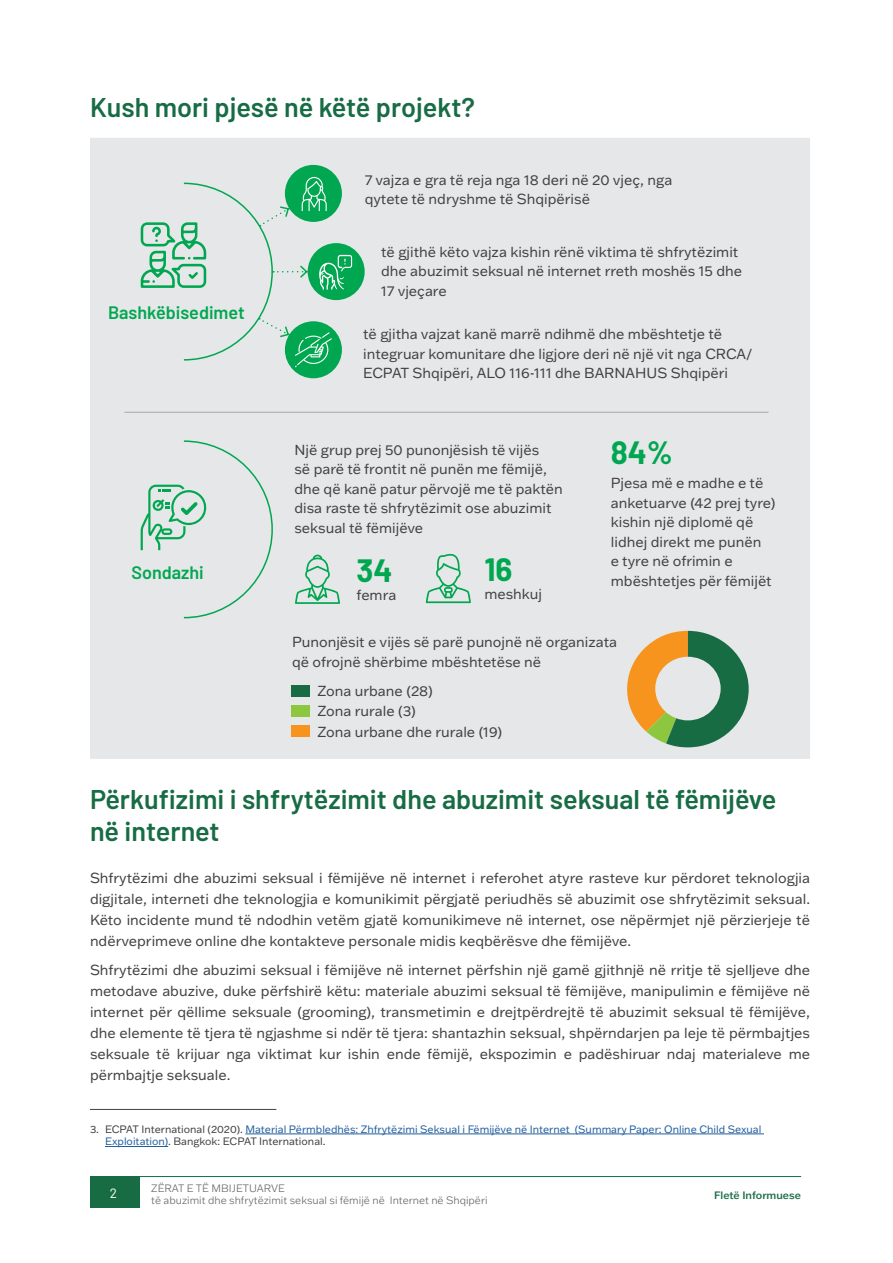
<style>
.page{position:relative;width:893px;height:1263px;background:#fff}
.page>*{position:absolute;margin:0;border:0;box-sizing:border-box;transform-origin:0 0}
.t1{font:700 31.5px "Barlow";color:#00a750}
.t2{font:600 27px/32.4px "Barlow";color:#176c44}
.t3{font:600 18px "Barlow";color:#00a750}
.t4{font:14.25px/19.5px "Franklin Gothic ATF";color:#414042}
.t5{font:13.5px "Barlow";color:#fff}
.t6{font:10.5px/12.6px "Franklin Gothic ATF";color:#215e9e}
.t7{font:300 10.5px/12.6px "Franklin Gothic ATF";color:#636466}
.t8{font:500 10.5px "Franklin Gothic ATF";color:#176c44}
.s1{color:#414042}
</style>
<div class="page">
<div style="left:90px;top:1176px;width:50px;height:31px;background:#176c44"></div>
<hr style="left:140px;top:1176px;width:661px;height:1px;background:#176c44">
<div style="left:90px;top:138px;width:720px;height:621px;background:#e6e7e8"></div>
<svg style="left:141px;top:440px;width:133px;height:179px;background:#d8e3df"></svg>
<div style="left:285px;top:165px;width:57px;height:57px;background:#00a750;border-radius:50%"></div>
<div style="left:285px;top:321px;width:57px;height:57px;background:#00a750;border-radius:50%"></div>
<div style="left:308px;top:243px;width:57px;height:57px;background:#00a750;border-radius:50%"></div>
<svg style="left:140px;top:177px;width:212px;height:190px;background:#badbcb"></svg>
<svg style="left:295px;top:555px;width:45px;height:49px;background:#b6d9c8"></svg>
<svg style="left:426px;top:553px;width:45px;height:50px;background:#b8daca"></svg>
<hr style="left:124px;top:412px;width:644px;height:1px;background:#a7a9ac">
<div style="left:291px;top:685px;width:19px;height:11px;background:#176c44"></div>
<div style="left:291px;top:705px;width:19px;height:11px;background:#8dc63f"></div>
<div style="left:291px;top:725px;width:19px;height:12px;background:#f7941e"></div>
<svg style="left:620px;top:631px;width:129px;height:116px;background:#99a270"></svg>
<div style="left:655px;top:657px;width:66px;height:63px;background:#e6e7e8;border-radius:50%"></div>
<hr style="left:245px;top:1134px;width:519px;height:1px;background:#215e9e">
<hr style="left:105px;top:1146px;width:63px;height:1px;background:#215e9e">
<hr style="left:90px;top:1109px;width:186px;height:1px;background:#414042">
<h2 class="t2" style="left:90px;top:89px;width:387px">Kush mori pjesë në këtë projekt?</h2>
<p class="t3" style="left:108px;top:299px;width:138px">Bashkëbisedimet</p>
<p class="t4" style="left:365px;top:169px;width:309px">7 vajza e gra të reja nga 18 deri në 20 vjeç, nga qytete të ndryshme të Shqipërisë</p>
<p class="t4" style="left:381px;top:242px;width:362px">të gjithë këto vajza kishin rënë viktima të shfrytëzimit dhe abuzimit seksual në internet rreth moshës 15 dhe<br>17 vjeçare</p>
<p class="t4" style="left:363px;top:324px;width:391px">të gjitha vajzat kanë marrë ndihmë dhe mbështetje të integruar komunitare dhe ligjore deri në një vit nga CRCA/<br>ECPAT Shqipëri, ALO 116-111 dhe BARNAHUS Shqipëri</p>
<p class="t4" style="left:294px;top:440px;width:270px">Një grup prej 50 punonjësish të vijës<br>së parë të frontit në punën me fëmijë, dhe që kanë patur përvojë me të paktën disa raste të shfrytëzimit ose abuzimit seksual të fëmijëve</p>
<p class="t3" style="left:131px;top:560px;width:74px">Sondazhi</p>
<h1 class="t1" style="left:356px;top:547px;width:38px">34</h1>
<h1 class="t1" style="left:484px;top:546px;width:30px">16</h1>
<p class="t4" style="left:356px;top:585px;width:41px">femra</p>
<p class="t4" style="left:484px;top:583px;width:59px">meshkuj</p>
<h1 class="t1" style="left:611px;top:429px;width:64px">84%</h1>
<p class="t4" style="left:611px;top:473px;width:166px">Pjesa më e madhe e të anketuarve (42 prej tyre) kishin një diplomë që lidhej direkt me punën<br>e tyre në ofrimin e mbështetjes për fëmijët</p>
<p class="t4" style="left:292px;top:632px;width:327px">Punonjësit e vijës së parë punojnë në organizata që ofrojnë shërbime mbështetëse në</p>
<p class="t4" style="left:317px;top:680px;width:186px;line-height:20.7px">Zona urbane (28)<br>Zona rurale (3)<br>Zona urbane dhe rurale (19)</p>
<h2 class="t2" style="left:90px;top:780px;width:688px">Përkufizimi i shfrytëzimit dhe abuzimit seksual të fëmijëve në internet</h2>
<p class="t4" style="left:90px;top:867px;width:722px;line-height:21px;text-align:justify">Shfrytëzimi dhe abuzimi seksual i fëmijëve në internet i referohet atyre rasteve kur përdoret teknologjia digjitale, interneti dhe teknologjia e komunikimit përgjatë periudhës së abuzimit ose shfrytëzimit seksual.<br>Këto incidente mund të ndodhin vetëm gjatë komunikimeve në internet, ose nëpërmjet një përzierjeje të ndërveprimeve online dhe kontakteve personale midis keqbërësve dhe fëmijëve.</p>
<p class="t4" style="left:90px;top:958px;width:722px;line-height:21px;text-align:justify">Shfrytëzimi dhe abuzimi seksual i fëmijëve në internet përfshin një gamë gjithnjë në rritje të sjelljeve dhe metodave abuzive, duke përfshirë këtu: materiale abuzimi seksual të fëmijëve, manipulimin e fëmijëve në internet për qëllime seksuale (grooming), transmetimin e drejtpërdrejtë të abuzimit seksual të fëmijëve, dhe elemente të tjera të ngjashme si ndër të tjera: shantazhin seksual, shpërndarjen pa leje të përmbajtjes seksuale të krijuar nga viktimat kur ishin ende fëmijë, ekspozimin e padëshiruar ndaj materialeve me përmbajtje seksuale.</p>
<p class="t6" style="left:105px;top:1122px;width:658px;text-indent:-15px"><span class="s1">3. ECPAT International (2020).</span> Material Përmbledhës: Zhfrytëzimi Seksual i Fëmijëve në Internet (Summary Paper: Online Child Sexual<br>Exploitation)<span class="s1">. Bangkok: ECPAT International.</span></p>
<p class="t5" style="left:110px;top:1183px;width:9px">2</p>
<p class="t7" style="left:151px;top:1181px;width:338px">ZËRAT E TË MBIJETUARVE<br>të abuzimit dhe shfrytëzimit seksual si fëmijë në Internet në Shqipëri</p>
<p class="t8" style="left:714px;top:1188px;width:89px">Fletë Informuese</p>
</div>
